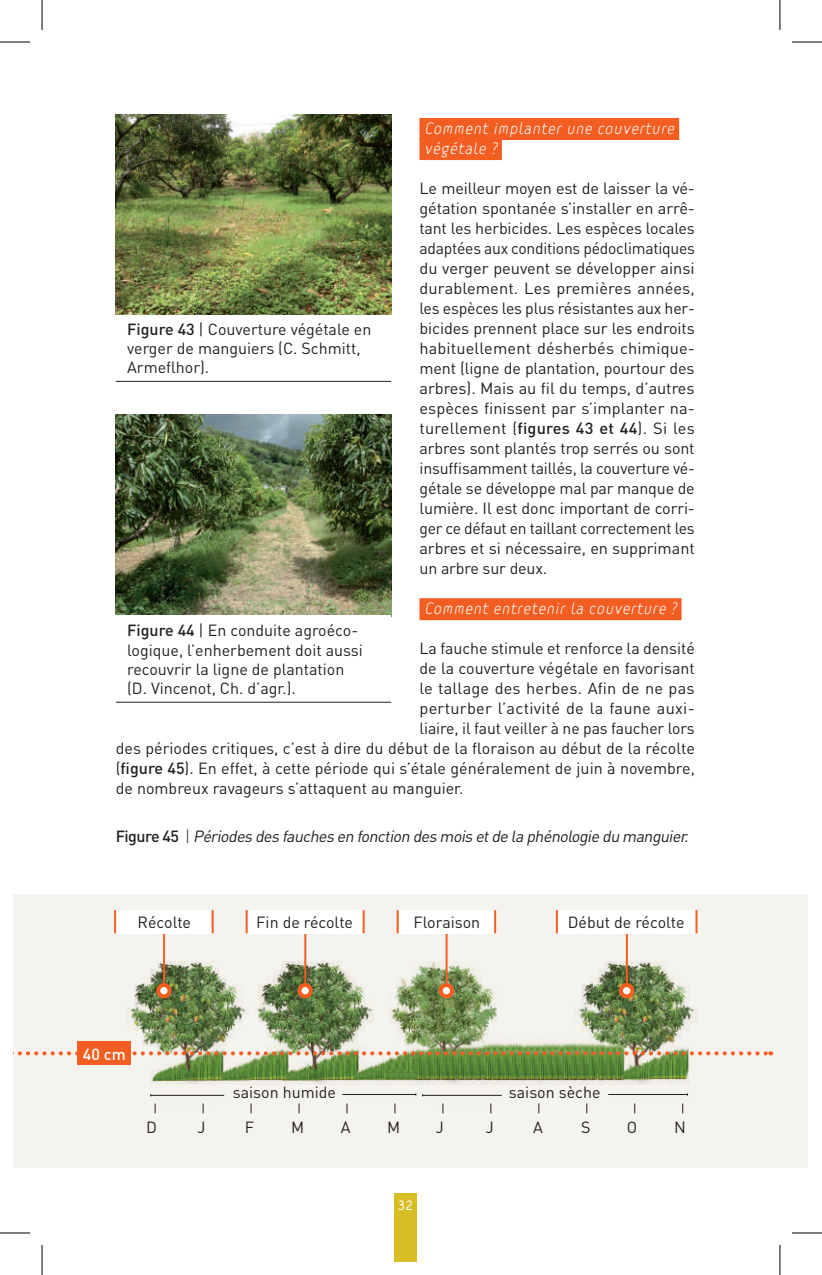
<style>
.page{position:relative;width:822px;height:1275px;background:#fff}
.page>*{position:absolute;margin:0;border:0;box-sizing:border-box;transform-origin:0 0}
.t1{font:16px/20px "DIN";color:#231f20}
.t2{font:italic 16px "DIN";color:#231f20}
.t3{font:italic 16px/20px "VSV Melon Light";color:#fff}
.t4{font:500 16px "DIN";color:#fff}
.t5{font:14px "VSV Melon Regular";color:#fff}
.s1{font-weight:500}
.s2{font-weight:500;font-style:normal}
.s3{font-weight:300;font-style:normal}
</style>
<div class="page">
<div style="left:419px;top:118px;width:259px;height:22px;background:#f25d21"></div>
<div style="left:419px;top:138px;width:82px;height:22px;background:#f25d21"></div>
<div style="left:419px;top:598px;width:262px;height:22px;background:#f25d21"></div>
<div style="left:14px;top:894px;width:793px;height:273px;background:#f5f3ed"></div>
<img style="left:76px;top:910px;width:666px;height:204px">
<div style="left:146px;top:1089px;width:89px;height:20px;background:#231f20;opacity:.15"></div>
<hr style="left:151px;top:1095px;width:73px;height:1px;background:#231f20">
<div style="left:338px;top:1089px;width:90px;height:19px;background:#f4f2ec"></div>
<hr style="left:342px;top:1094px;width:73px;height:1px;background:#231f20">
<div style="left:417px;top:1089px;width:95px;height:20px;background:#231f20;opacity:.15"></div>
<hr style="left:422px;top:1095px;width:79px;height:1px;background:#231f20">
<div style="left:604px;top:1089px;width:96px;height:19px;background:#f4f2ec"></div>
<hr style="left:608px;top:1094px;width:79px;height:1px;background:#231f20">
<svg style="left:17px;top:1051px;width:753px;height:4px"></svg>
<hr style="left:163px;top:921px;width:2px;height:68px;background:#f25d21">
<div style="left:158px;top:985px;width:11px;height:11px;background:#fff;border-radius:50%"></div>
<div style="left:156px;top:983px;width:15px;height:15px;border:4px solid #f25d21;border-radius:50%"></div>
<div style="left:116px;top:910px;width:96px;height:23px;background:#fff"></div>
<hr style="left:114px;top:910px;width:2px;height:23px;background:#f25d21">
<hr style="left:211px;top:910px;width:2px;height:23px;background:#f25d21">
<div style="left:78px;top:1041px;width:53px;height:23px;background:#f25d21"></div>
<hr style="left:445px;top:921px;width:2px;height:68px;background:#f25d21">
<div style="left:440px;top:985px;width:12px;height:11px;background:#fff;border-radius:50%"></div>
<div style="left:438px;top:983px;width:16px;height:15px;border:4px solid #f25d21;border-radius:50%"></div>
<div style="left:398px;top:910px;width:97px;height:23px;background:#fff"></div>
<hr style="left:396px;top:910px;width:2px;height:23px;background:#f25d21">
<hr style="left:494px;top:910px;width:2px;height:23px;background:#f25d21">
<hr style="left:304px;top:921px;width:2px;height:68px;background:#f25d21">
<div style="left:299px;top:985px;width:11px;height:11px;background:#fff;border-radius:50%"></div>
<div style="left:297px;top:983px;width:15px;height:15px;border:4px solid #f25d21;border-radius:50%"></div>
<div style="left:247px;top:910px;width:115px;height:23px;background:#fff"></div>
<hr style="left:245px;top:910px;width:2px;height:23px;background:#f25d21">
<hr style="left:362px;top:910px;width:2px;height:23px;background:#f25d21">
<hr style="left:625px;top:921px;width:2px;height:68px;background:#f25d21">
<div style="left:620px;top:985px;width:12px;height:11px;background:#fff;border-radius:50%"></div>
<div style="left:618px;top:983px;width:16px;height:15px;border:4px solid #f25d21;border-radius:50%"></div>
<div style="left:556px;top:910px;width:139px;height:23px;background:#fff"></div>
<hr style="left:555px;top:910px;width:2px;height:23px;background:#f25d21">
<hr style="left:695px;top:910px;width:2px;height:23px;background:#f25d21">
<img style="left:116px;top:114px;width:275px;height:200px">
<hr style="left:116px;top:381px;width:275px;height:1px;background:#231f20">
<img style="left:116px;top:414px;width:275px;height:201px">
<hr style="left:116px;top:701px;width:275px;height:1px;background:#231f20">
<div style="left:393px;top:1193px;width:23px;height:68px;background:#d7be25"></div>
<hr style="left:0;top:42px;width:30px;height:1px;background:#000">
<hr style="left:791px;top:42px;width:30px;height:1px;background:#000">
<hr style="left:0;top:1232px;width:30px;height:1px;background:#000">
<hr style="left:791px;top:1232px;width:30px;height:1px;background:#000">
<hr style="left:42px;top:0;width:1px;height:30px;background:#000">
<hr style="left:42px;top:1245px;width:1px;height:30px;background:#000">
<hr style="left:779px;top:0;width:1px;height:30px;background:#000">
<hr style="left:779px;top:1245px;width:1px;height:30px;background:#000">
<p class="t3" style="left:424px;top:118px;width:255px">Comment implanter une couverture végétale ?</p>
<p class="t1" style="left:419px;top:178px;width:277px;text-align:justify">Le meilleur moyen est de laisser la vé&shy;gétation spontanée s’installer en arrê&shy;tant les herbicides. Les espèces locales adaptées aux conditions pédoclimatiques du verger peuvent se développer ainsi durablement. Les premières années, les espèces les plus résistantes aux her&shy;bicides prennent place sur les endroits habituellement désherbés chimique&shy;ment (ligne de plantation, pourtour des arbres). Mais au fil du temps, d’autres espèces finissent par s’implanter na&shy;turellement (<span class="s1">figures 43 et 44</span>). Si les arbres sont plantés trop serrés ou sont insuffisamment taillés, la couverture vé&shy;gétale se développe mal par manque de lumière. Il est donc important de corri&shy;ger ce défaut en taillant correctement les arbres et si nécessaire, en supprimant un arbre sur deux.</p>
<p class="t3" style="left:424px;top:598px;width:257px">Comment entretenir la couverture ?</p>
<p class="t1" style="left:419px;top:638px;width:276px">La fauche stimule et renforce la densité</p>
<p class="t1" style="left:419px;top:658px;width:276px">de la couverture végétale en favorisant</p>
<p class="t1" style="left:419px;top:678px;width:276px">le tallage des herbes. Afin de ne pas</p>
<p class="t1" style="left:419px;top:698px;width:276px">perturber l’activité de la faune auxi-</p>
<p class="t1" style="left:419px;top:718px;width:276px">liaire, il faut veiller à ne pas faucher lors</p>
<p class="t1" style="left:116px;top:738px;width:580px">des périodes critiques, c’est à dire du début de la floraison au début de la récolte</p>
<p class="t1" style="left:116px;top:758px;width:580px">(<span class="s1">figure 45</span>). En effet, à cette période qui s’étale généralement de juin à novembre,</p>
<p class="t1" style="left:116px;top:778px;width:349px">de nombreux ravageurs s’attaquent au manguier.</p>
<p class="t2" style="left:116px;top:826px;width:577px"><span class="s2">F i g u re 4 5</span> <span class="s3">|</span> Périodesdesfauchesen fonction desmoisetde la phénologie du manguier.</p>
<p class="t1" style="left:127px;top:319px;width:245px;line-height:19.2px"><span class="s1">Figure 43</span> | Couverture végétale en verger de manguiers (C. Schmitt,<br>Armeflhor).</p>
<p class="t1" style="left:127px;top:621px;width:237px;line-height:19.2px"><span class="s1">Figure 44</span> | En conduite agroéco&shy;logique, l’enherbement doit aussi recouvrir la ligne de plantation (D. Vincenot, Ch. d’agr.).</p>
<p class="t1" style="left:137px;top:912px;width:55px">Récolte</p>
<p class="t1" style="left:256px;top:912px;width:98px">Fin de récolte</p>
<p class="t1" style="left:413px;top:912px;width:68px">Floraison</p>
<p class="t1" style="left:567px;top:912px;width:118px">Début de récolte</p>
<p class="t4" style="left:83px;top:1043px;width:44px">40 cm</p>
<p class="t1" style="left:233px;top:1081px;width:105px">saison humide</p>
<p class="t1" style="left:508px;top:1081px;width:93px">saison sèche</p>
<p class="t1" style="left:146px;top:1116px;width:12px">D</p>
<p class="t1" style="left:197px;top:1116px;width:10px">J</p>
<p class="t1" style="left:245px;top:1116px;width:11px">F</p>
<p class="t1" style="left:291px;top:1116px;width:15px">M</p>
<p class="t1" style="left:340px;top:1116px;width:11px">A</p>
<p class="t1" style="left:387px;top:1116px;width:15px">M</p>
<p class="t1" style="left:435px;top:1116px;width:10px">J</p>
<p class="t1" style="left:485px;top:1116px;width:10px">J</p>
<p class="t1" style="left:532px;top:1116px;width:11px">A</p>
<p class="t1" style="left:581px;top:1116px;width:11px">S</p>
<p class="t1" style="left:626px;top:1116px;width:12px">O</p>
<p class="t1" style="left:673px;top:1116px;width:13px">N</p>
<p class="t5" style="left:398px;top:1196px;width:16px">32</p>
</div>
